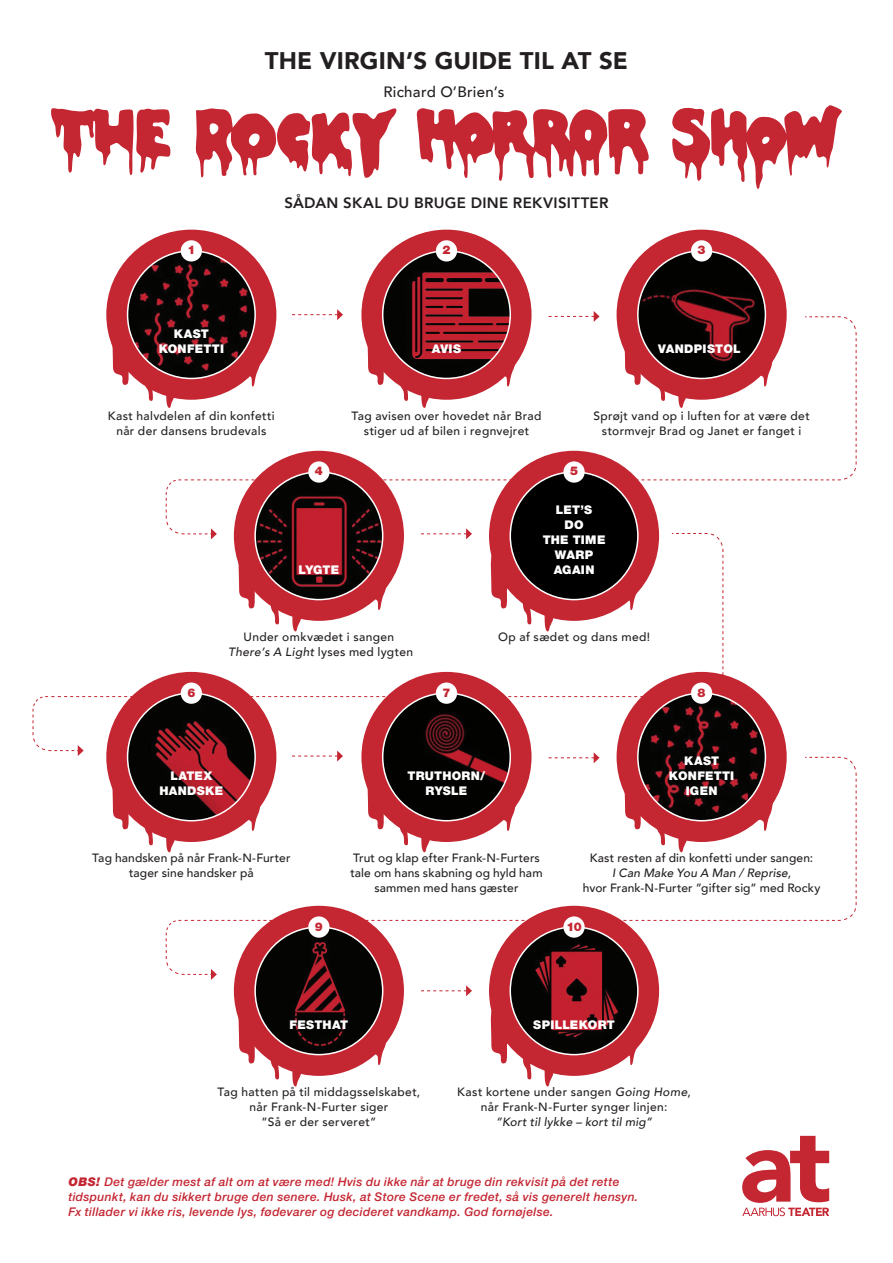
<style>
.page{position:relative;width:893px;height:1263px;background:#fff}
.page>*{position:absolute;margin:0;border:0;box-sizing:border-box;transform-origin:0 0}
.t1{font:900 24px "Avenir LT Com";letter-spacing:.005em;color:#231f20}
.t2{font:800 15px "Avenir LT Com";letter-spacing:.02em;color:#231f20}
.t3{font:500 15px "Avenir LT Com";letter-spacing:.02em;color:#231f20}
.t4{font:500 12px/15px "Avenir LT Com";letter-spacing:.025em;color:#231f20;text-align:center}
.t5{font:italic 500 12px/15px "Helvetica Neue LT Std";letter-spacing:.03em;color:#c42632}
.t6{font:900 12px/15px "Helvetica Neue LT Std";letter-spacing:.025em;color:#fff;text-align:center}
.t7{font:italic 500 12px "Avenir LT Com";letter-spacing:.02em;color:#231f20}
.t8{font:900 12px "Helvetica Neue LT Std";color:#c42632}
.s1{font-style:italic}
.s2{font-weight:900}
</style>
<div class="page">
<svg style="left:112px;top:348px;width:52px;height:53px"></svg>
<svg style="left:111px;top:787px;width:53px;height:59px"></svg>
<svg style="left:237px;top:1015px;width:160px;height:72px"></svg>
<svg style="left:489px;top:1003px;width:160px;height:84px"></svg>
<svg style="left:165px;top:316px;width:692px;height:217px"></svg>
<svg style="left:186px;top:528px;width:31px;height:5px"></svg>
<svg style="left:165px;top:756px;width:692px;height:219px"></svg>
<svg style="left:186px;top:969px;width:31px;height:11px"></svg>
<svg style="left:32px;top:533px;width:692px;height:218px"></svg>
<svg style="left:53px;top:745px;width:31px;height:11px"></svg>
<svg style="left:417px;top:108px;width:232px;height:73px"></svg>
<svg style="left:195px;top:108px;width:202px;height:70px"></svg>
<svg style="left:672px;top:105px;width:170px;height:84px"></svg>
<svg style="left:51px;top:108px;width:119px;height:67px"></svg>
<svg style="left:742px;top:1136px;width:87px;height:80px"></svg>
<div style="left:106px;top:230px;width:170px;height:170px;background:#c42632;border-radius:50%"></div>
<div style="left:106px;top:672px;width:170px;height:170px;background:#c42632;border-radius:50%"></div>
<div style="left:234px;top:451px;width:170px;height:170px;background:#c42632;border-radius:50%"></div>
<div style="left:234px;top:906px;width:170px;height:170px;background:#c42632;border-radius:50%"></div>
<div style="left:361px;top:230px;width:170px;height:170px;background:#c42632;border-radius:50%"></div>
<div style="left:361px;top:672px;width:170px;height:170px;background:#c42632;border-radius:50%"></div>
<div style="left:489px;top:451px;width:170px;height:170px;background:#c42632;border-radius:50%"></div>
<div style="left:489px;top:906px;width:170px;height:170px;background:#c42632;border-radius:50%"></div>
<div style="left:617px;top:230px;width:170px;height:170px;background:#c42632;border-radius:50%"></div>
<div style="left:617px;top:672px;width:170px;height:170px;background:#c42632;border-radius:50%"></div>
<img style="left:128px;top:251px;width:127px;height:127px;border-radius:64px">
<img style="left:128px;top:693px;width:127px;height:128px;border-radius:64px">
<img style="left:255px;top:472px;width:128px;height:128px;border-radius:64px">
<img style="left:255px;top:927px;width:128px;height:127px;border-radius:64px">
<img style="left:383px;top:251px;width:127px;height:127px;border-radius:64px">
<img style="left:383px;top:693px;width:127px;height:128px;border-radius:64px">
<div style="left:510px;top:472px;width:128px;height:128px;background:#000;border-radius:50%"></div>
<img style="left:510px;top:927px;width:128px;height:127px;border-radius:64px">
<img style="left:638px;top:251px;width:127px;height:127px;border-radius:64px">
<img style="left:638px;top:693px;width:127px;height:128px;border-radius:64px">
<div style="left:181px;top:682px;width:21px;height:22px;background:#fff;border-radius:50%"></div>
<div style="left:181px;top:240px;width:21px;height:21px;background:#fff;border-radius:50%"></div>
<div style="left:308px;top:461px;width:22px;height:22px;background:#fff;border-radius:50%"></div>
<div style="left:308px;top:916px;width:22px;height:22px;background:#fff;border-radius:50%"></div>
<div style="left:436px;top:682px;width:21px;height:22px;background:#fff;border-radius:50%"></div>
<div style="left:691px;top:682px;width:21px;height:22px;background:#fff;border-radius:50%"></div>
<div style="left:436px;top:240px;width:21px;height:21px;background:#fff;border-radius:50%"></div>
<div style="left:691px;top:240px;width:21px;height:21px;background:#fff;border-radius:50%"></div>
<div style="left:563px;top:461px;width:22px;height:22px;background:#fff;border-radius:50%"></div>
<div style="left:563px;top:916px;width:22px;height:22px;background:#fff;border-radius:50%"></div>
<svg style="left:292px;top:309px;width:51px;height:11px"></svg>
<svg style="left:292px;top:750px;width:51px;height:11px"></svg>
<svg style="left:421px;top:528px;width:51px;height:11px"></svg>
<svg style="left:421px;top:985px;width:51px;height:11px"></svg>
<svg style="left:549px;top:311px;width:51px;height:11px"></svg>
<svg style="left:549px;top:752px;width:51px;height:11px"></svg>
<h1 class="t1" style="left:265px;top:46px;width:365px">THE VIRGIN’S GUIDE TIL AT SE</h1>
<p class="t3" style="left:383px;top:83px;width:122px">Richard O’Brien’s</p>
<p class="t8" style="left:187px;top:243px;width:10px">1</p>
<p class="t2" style="left:284px;top:194px;width:326px">SÅDAN SKAL DU BRUGE DINE REKVISITTER</p>
<p class="t8" style="left:442px;top:243px;width:10px">2</p>
<p class="t8" style="left:698px;top:243px;width:10px">3</p>
<p class="t6" style="left:159px;top:326px;width:67px">KAST<br>KONFETTI</p>
<p class="t4" style="left:108px;top:409px;width:168px">Kast halvdelen af din konfetti når der dansens brudevals</p>
<p class="t6" style="left:432px;top:341px;width:31px">AVIS</p>
<p class="t6" style="left:658px;top:341px;width:84px">VANDPISTOL</p>
<p class="t8" style="left:315px;top:464px;width:10px">4</p>
<p class="t6" style="left:299px;top:562px;width:42px">LYGTE</p>
<p class="t4" style="left:351px;top:409px;width:192px">Tag avisen over hovedet når Brad stiger ud af bilen i regnvejret</p>
<p class="t8" style="left:570px;top:464px;width:10px">5</p>
<p class="t4" style="left:593px;top:409px;width:218px">Sprøjt vand op i luften for at være det stormvejr Brad og Janet er fanget i</p>
<p class="t6" style="left:543px;top:502px;width:64px">LET’S<br>DO<br>THE TIME<br>WARP<br>AGAIN</p>
<p class="t8" style="left:187px;top:685px;width:10px">6</p>
<p class="t4" style="left:228px;top:630px;width:186px">Under omkvædet i sangen<br><span class="s1">There’s A Light</span> lyses med lygten</p>
<p class="t4" style="left:498px;top:630px;width:154px">Op af sædet og dans med!</p>
<p class="t8" style="left:442px;top:685px;width:10px">7</p>
<p class="t8" style="left:698px;top:685px;width:10px">8</p>
<p class="t6" style="left:159px;top:768px;width:66px">LATEX<br>HANDSKE</p>
<p class="t4" style="left:92px;top:851px;width:200px">Tag handsken på når Frank-N-Furter tager sine handsker på</p>
<p class="t8" style="left:315px;top:919px;width:10px">9</p>
<p class="t6" style="left:408px;top:768px;width:79px">TRUTHORN/<br>RYSLE</p>
<p class="t4" style="left:350px;top:851px;width:194px">Trut og klap efter Frank-N-Furters tale om hans skabning og hyld ham sammen med hans gæster</p>
<p class="t6" style="left:669px;top:753px;width:67px">KAST<br>KONFETTI<br>IGEN</p>
<p class="t4" style="left:583px;top:851px;width:239px">Kast resten af din konfetti under sangen:<br><span class="s1">I Can Make You A Man / Reprise</span>,<br>hvor Frank-N-Furter ”gifter sig” med Rocky</p>
<p class="t8" style="left:566px;top:919px;width:17px">10</p>
<p class="t6" style="left:290px;top:1017px;width:60px">FESTHAT</p>
<p class="t4" style="left:218px;top:1085px;width:204px">Tag hatten på til middagsselskabet, når Frank-N-Furter siger<br>”Så er der serveret”</p>
<p class="t6" style="left:533px;top:1017px;width:83px">SPILLEKORT</p>
<p class="t4" style="left:457px;top:1085px;width:235px">Kast kortene under sangen <span class="s1">Going Home</span>, når Frank-N-Furter synger linjen:</p>
<p class="t7" style="left:496px;top:1115px;width:158px">”Kort til lykke – kort til mig”</p>
<p class="t5" style="left:68px;top:1174px;width:571px"><span class="s2">OBS!</span> Det gælder mest af alt om at være med! Hvis du ikke når at bruge din rekvisit på det rette tidspunkt, kan du sikkert bruge den senere. Husk, at Store Scene er fredet, så vis generelt hensyn.<br>Fx tillader vi ikke ris, levende lys, fødevarer og decideret vandkamp. God fornøjelse.</p>
</div>
